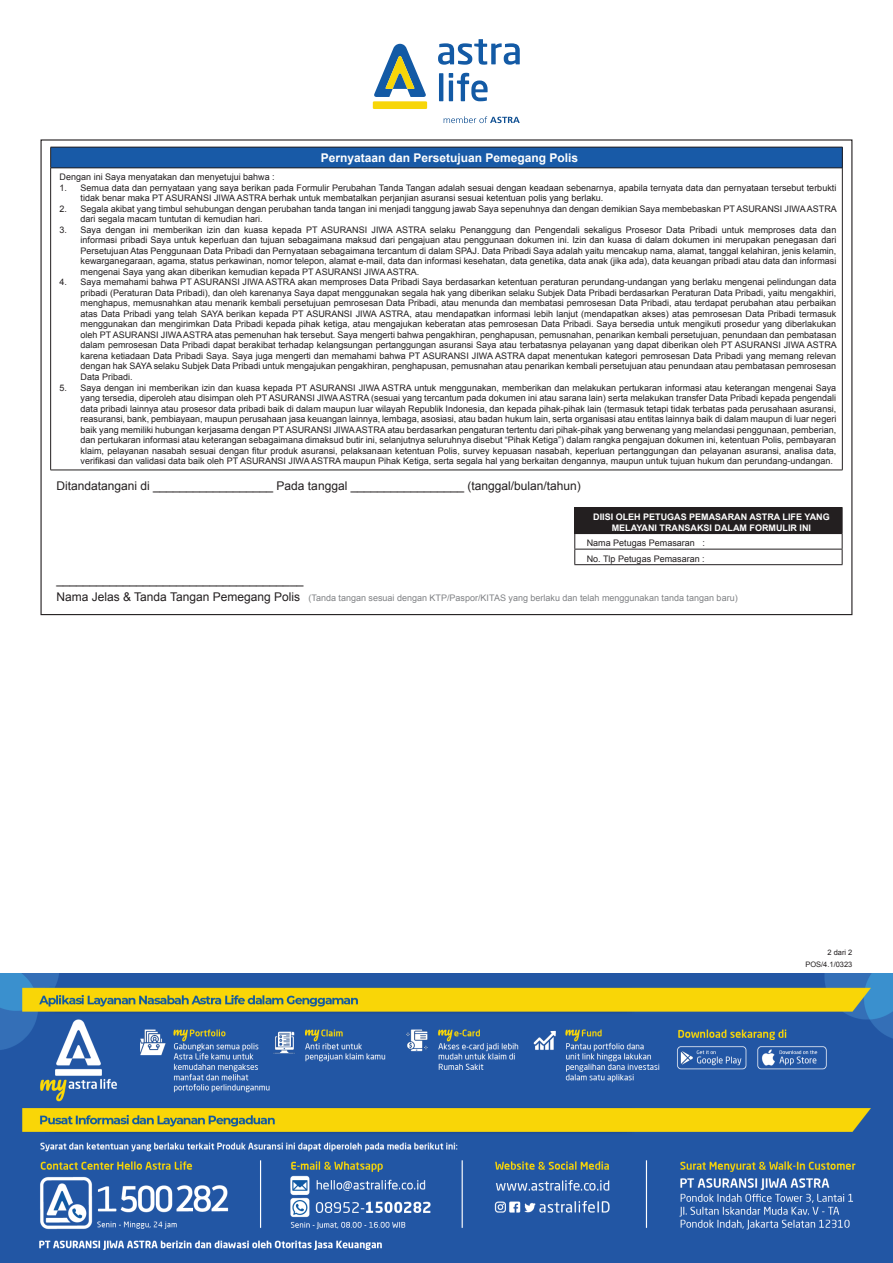
<style>
.page{position:relative;width:893px;height:1263px;background:#fff}
.page>*{position:absolute;margin:0;border:0;box-sizing:border-box;transform-origin:0 0}
.t1{font:12px "Arial";color:#231f20}
.t2{font:700 12px "Arial";color:#fff}
.t3{font:9px/10.5px "Arial";color:#231f20}
.t4{font:9px "Arial";color:#808285}
.t5{font:700 9px/10.5px "Arial";color:#fff;text-align:center}
.t6{font:7.5px/12px "Arial";color:#231f20;text-align:right}
.s1{font-size:12px;color:#231f20}
</style>
<div class="page">
<div style="left:373px;top:101px;width:54px;height:8px;background:#f7d609"></div>
<svg style="left:374px;top:44px;width:52px;height:53px"></svg>
<svg style="left:438px;top:39px;width:82px;height:26px"></svg>
<svg style="left:439px;top:73px;width:4px;height:28px"></svg>
<svg style="left:449px;top:73px;width:39px;height:28px"></svg>
<svg style="left:444px;top:116px;width:76px;height:7px"></svg>
<img style="left:0;top:973px;width:893px;height:290px">
<div style="left:51px;top:147px;width:791px;height:21px;background:#185aa7"></div>
<hr style="left:50px;top:147px;width:792px;height:1px;background:#231f20">
<svg style="left:50px;top:147px;width:1px;height:21px"></svg>
<svg style="left:842px;top:147px;width:1px;height:21px"></svg>
<hr style="left:50px;top:168px;width:792px;height:1px;background:#231f20">
<hr style="left:50px;top:168px;width:1px;height:302px;background:#231f20">
<hr style="left:842px;top:168px;width:1px;height:302px;background:#231f20">
<hr style="left:50px;top:470px;width:792px;height:1px;background:#231f20">
<div style="left:575px;top:507px;width:267px;height:27px;background:#231f20"></div>
<hr style="left:574px;top:507px;width:268px;height:1px;background:#231f20">
<hr style="left:574px;top:549px;width:268px;height:1px;background:#231f20">
<svg style="left:574px;top:508px;width:1px;height:56px"></svg>
<svg style="left:842px;top:508px;width:1px;height:56px"></svg>
<hr style="left:574px;top:564px;width:268px;height:1px;background:#231f20">
<h1 class="t2" style="left:321px;top:150px;width:259px">Pernyataan dan Persetujuan Pemegang Polis</h1>
<p class="t3" style="left:60px;top:172px;width:217px">Dengan ini Saya menyatakan dan menyetujui bahwa :</p>
<p class="t3" style="left:81px;top:183px;width:757px;text-indent:-21px">1. Semua data dan pernyataan yang saya berikan pada Formulir Perubahan Tanda Tangan adalah sesuai dengan keadaan sebenarnya, apabila ternyata data dan pernyataan tersebut terbukti tidak benar maka PT ASURANSI JIWA ASTRA berhak untuk membatalkan perjanjian asuransi sesuai ketentuan polis yang berlaku.</p>
<p class="t3" style="left:81px;top:204px;width:758px;text-indent:-21px">2. Segala akibat yang timbul sehubungan dengan perubahan tanda tangan ini menjadi tanggung jawab Saya sepenuhnya dan dengan demikian Saya membebaskan PT ASURANSI JIWA ASTRA dari segala macam tuntutan di kemudian hari.</p>
<p class="t3" style="left:81px;top:225px;width:757px;text-align:justify;text-indent:-21px">3. Saya dengan ini memberikan izin dan kuasa kepada PT ASURANSI JIWA ASTRA selaku Penanggung dan Pengendali sekaligus Prosesor Data Pribadi untuk memproses data dan informasi pribadi Saya untuk keperluan dan tujuan sebagaimana maksud dari pengajuan atau penggunaan dokumen ini. Izin dan kuasa di dalam dokumen ini merupakan penegasan dari Persetujuan Atas Penggunaan Data Pribadi dan Pernyataan sebagaimana tercantum di dalam SPAJ. Data Pribadi Saya adalah yaitu mencakup nama, alamat, tanggal kelahiran, jenis kelamin, kewarganegaraan, agama, status perkawinan, nomor telepon, alamat e-mail, data dan informasi kesehatan, data genetika, data anak (jika ada), data keuangan pribadi atau data dan informasi mengenai Saya yang akan diberikan kemudian kepada PT ASURANSI JIWA ASTRA.</p>
<p class="t3" style="left:81px;top:277px;width:758px;text-align:justify;text-indent:-21px">4. Saya memahami bahwa PT ASURANSI JIWA ASTRA akan memproses Data Pribadi Saya berdasarkan ketentuan peraturan perundang-undangan yang berlaku mengenai pelindungan data pribadi (Peraturan Data Pribadi), dan oleh karenanya Saya dapat menggunakan segala hak yang diberikan selaku Subjek Data Pribadi berdasarkan Peraturan Data Pribadi, yaitu mengakhiri, menghapus, memusnahkan atau menarik kembali persetujuan pemrosesan Data Pribadi, atau menunda dan membatasi pemrosesan Data Pribadi, atau terdapat perubahan atau perbaikan atas Data Pribadi yang telah SAYA berikan kepada PT ASURANSI JIWA ASTRA, atau mendapatkan informasi lebih lanjut (mendapatkan akses) atas pemrosesan Data Pribadi termasuk menggunakan dan mengirimkan Data Pribadi kepada pihak ketiga, atau mengajukan keberatan atas pemrosesan Data Pribadi. Saya bersedia untuk mengikuti prosedur yang diberlakukan oleh PT ASURANSI JIWA ASTRA atas pemenuhan hak tersebut. Saya mengerti bahwa pengakhiran, penghapusan, pemusnahan, penarikan kembali persetujuan, penundaan dan pembatasan dalam pemrosesan Data Pribadi dapat berakibat terhadap kelangsungan pertanggungan asuransi Saya atau terbatasnya pelayanan yang dapat diberikan oleh PT ASURANSI JIWA ASTRA karena ketiadaan Data Pribadi Saya. Saya juga mengerti dan memahami bahwa PT ASURANSI JIWA ASTRA dapat menentukan kategori pemrosesan Data Pribadi yang memang relevan dengan hak SAYA selaku Subjek Data Pribadi untuk mengajukan pengakhiran, penghapusan, pemusnahan atau penarikan kembali persetujuan atau penundaan atau pembatasan pemrosesan Data Pribadi.</p>
<p class="t3" style="left:81px;top:382px;width:757px;text-align:justify;text-indent:-21px">5. Saya dengan ini memberikan izin dan kuasa kepada PT ASURANSI JIWA ASTRA untuk menggunakan, memberikan dan melakukan pertukaran informasi atau keterangan mengenai Saya yang tersedia, diperoleh atau disimpan oleh PT ASURANSI JIWA ASTRA (sesuai yang tercantum pada dokumen ini atau sarana lain) serta melakukan transfer Data Pribadi kepada pengendali data pribadi lainnya atau prosesor data pribadi baik di dalam maupun luar wilayah Republik Indonesia, dan kepada pihak-pihak lain (termasuk tetapi tidak terbatas pada perusahaan asuransi, reasuransi, bank, pembiayaan, maupun perusahaan jasa keuangan lainnya, lembaga, asosiasi, atau badan hukum lain, serta organisasi atau entitas lainnya baik di dalam maupun di luar negeri baik yang memiliki hubungan kerjasama dengan PT ASURANSI JIWA ASTRA atau berdasarkan pengaturan tertentu dari pihak-pihak yang berwenang yang melandasi penggunaan, pemberian, dan pertukaran informasi atau keterangan sebagaimana dimaksud butir ini, selanjutnya seluruhnya disebut “Pihak Ketiga”) dalam rangka pengajuan dokumen ini, ketentuan Polis, pembayaran klaim, pelayanan nasabah sesuai dengan fitur produk asuransi, pelaksanaan ketentuan Polis, survey kepuasan nasabah, keperluan pertanggungan dan pelayanan asuransi, analisa data, verifikasi dan validasi data baik oleh PT ASURANSI JIWA ASTRA maupun Pihak Ketiga, serta segala hal yang berkaitan dengannya, maupun untuk tujuan hukum dan perundang-undangan.</p>
<h1 class="t1" style="left:56px;top:478px;width:526px">Ditandatangani di __________________ Pada tanggal _________________ (tanggal/bulan/tahun)</h1>
<p class="t5" style="left:593px;top:512px;width:238px">DIISI OLEH PETUGAS PEMASARAN ASTRA LIFE YANG<br>MELAYANI TRANSAKSI DALAM FORMULIR INI</p>
<p class="t3" style="left:587px;top:535px;width:120px;line-height:15.6px">Nama Petugas Pemasaran :<br>No. Tlp Petugas Pemasaran :</p>
<h1 class="t1" style="left:56px;top:572px;width:248px">_____________________________________</h1>
<p class="t4" style="left:56px;top:592px;width:683px"><span class="s1">Nama Jelas &amp; Tanda Tangan Pemegang Polis</span> (Tanda tangan sesuai dengan KTP/Paspor/KITAS yang berlaku dan telah menggunakan tanda tangan baru)</p>
<p class="t6" style="left:805px;top:946px;width:49px">2 dari 2<br>POS/4.1/0323</p>
</div>
